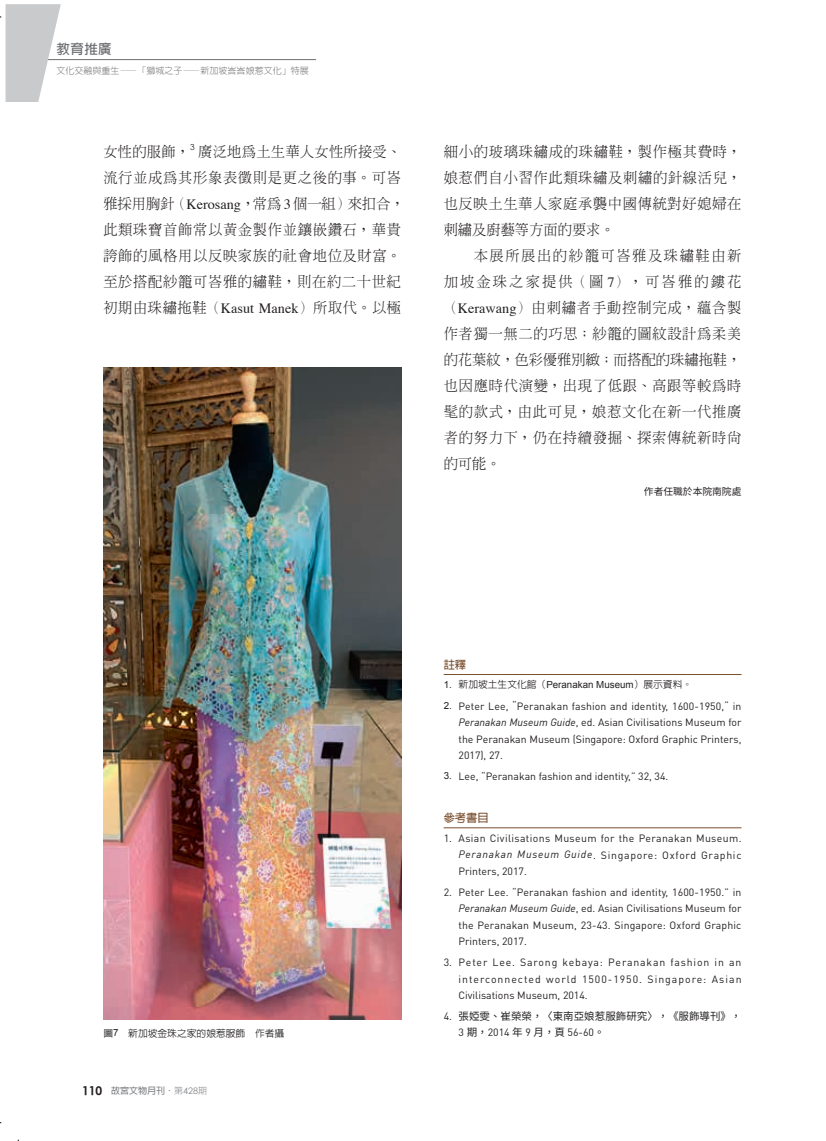
<style>
.page{position:relative;width:826px;height:1141px;background:#fff}
.page>*{position:absolute;margin:0;border:0;box-sizing:border-box;transform-origin:0 0}
.t1{font:300 14.25px/26px "AR Ming B5";letter-spacing:.05em;color:#231f20}
.t2{font:700 13.5px "AR Hei B5";color:#6c6d70}
.t3{font:700 11.25px "AR Hei B5";color:#7a4f2e}
.t4{font:10.5px/16.5px "DIN Pro";color:#231f20;text-align:justify}
.t5{font:10.5px "Noto Sans CJ Ktc";color:#231f20}
.t6{font:9.75px "Arial";color:#231f20}
.t7{font:500 9.75px "AR Hei B5";color:#231f20}
.t8{font:9.75px "Noto Sans CJ Ktc";color:#231f20}
.t9{font:300 9px "AR Hei B5";color:#6c6d70}
.t10{font:700 9px "AR Hei B5";color:#808285}
.t11{font:8.25px "Century Gothic";color:#231f20}
.s1{font-family:"Times";font-weight:400}
.s2{font-family:"AR Hei B5";font-weight:500}
.s3{font-family:"Arial";font-size:9.75px}
.s4{font-family:"DIN Regular";font-style:italic}
.s5{font-family:"DIN Pro"}
.s6{font-family:"Arial";font-weight:400}
.s7{font-family:"Noto Sans CJ Ktc"}
.s8{font-family:"Century Gothic";font-size:12px;color:#231f20}
.s9{font-weight:300}
.s10{font-family:"Century Gothic";font-weight:400}
</style>
<div class="page">
<hr style="left:48px;top:59px;width:268px;height:1px;background:#6c6d70">
<hr style="left:443px;top:674px;width:298px;height:1px;background:#7a4f2e">
<hr style="left:443px;top:827px;width:298px;height:1px;background:#7a4f2e">
<img style="left:103px;top:367px;width:298px;height:652px">
<svg style="left:0;top:4px;width:61px;height:98px"></svg>
<p class="t2" style="left:57px;top:42px;width:57px">教育推廣</p>
<p class="t9" style="left:57px;top:66px;width:254px">文化交融與重生—「獅城之子—新加坡峇峇娘惹文化」特展</p>
<h1 class="t1" style="left:103px;top:139px;width:88px">女性的服飾，</h1>
<p class="t11" style="left:190px;top:142px;width:6px">3</p>
<h1 class="t1" style="left:103px;top:139px;width:303px;text-indent:95px">廣泛地為土生華人女性所接受、流行並成為其形象表徵則是更之後的事。可峇雅採用胸針（<span class="s1">Kerosang</span>，常為 <span class="s1">3</span> 個一組）來扣合，此類珠寶首飾常以黃金製作並鑲嵌鑽石，華貴誇飾的風格用以反映家族的社會地位及財富。至於搭配紗籠可峇雅的繡鞋，則在約二十世紀初期由珠繡拖鞋（<span class="s1">Kasut Manek</span>）所取代。以極</h1>
<p class="t1" style="left:443px;top:139px;width:299px">細小的玻璃珠繡成的珠繡鞋，製作極其費時，娘惹們自小習作此類珠繡及刺繡的針線活兒，也反映土生華人家庭承襲中國傳統對好媳婦在刺繡及廚藝等方面的要求。<br>　　本展所展出的紗籠可峇雅及珠繡鞋由新加坡金珠之家提供（圖 <span class="s1">7</span>），可峇雅的鏤花（<span class="s1">Kerawang</span>）由刺繡者手動控制完成，蘊含製作者獨一無二的巧思；紗籠的圖紋設計為柔美的花葉紋，色彩優雅別緻；而搭配的珠繡拖鞋，也因應時代演變，出現了低跟、高跟等較為時髦的款式，由此可見，娘惹文化在新一代推廣者的努力下，仍在持續發掘、探索傳統新時尚的可能。</p>
<p class="t8" style="left:644px;top:486px;width:99px">作者任職於本院南院處</p>
<p class="t3" style="left:443px;top:659px;width:24px">註釋</p>
<p class="t6" style="left:443px;top:678px;width:250px">1. <span class="s2">新加坡土生文化館（</span>Peranakan Museum<span class="s2">）展示資料。</span></p>
<p class="t4" style="left:458px;top:697px;width:284px;text-indent:-15px"><span class="s3">2.</span> Peter Lee, “Peranakan fashion and identity, 1600-1950,” in <span class="s4">Peranakan Museum Guide</span>, ed. Asian Civilisations Museum for the Peranakan Museum (Singapore: Oxford Graphic Printers, 2017), 27.</p>
<p class="t4" style="left:443px;top:767px;width:226px"><span class="s3">3.</span> Lee, “Peranakan fashion and identity,” 32, 34.</p>
<p class="t3" style="left:443px;top:812px;width:46px">參考書目</p>
<p class="t4" style="left:458px;top:829px;width:284px;text-indent:-15px">1. Asian Civilisations Museum for the Peranakan Museum.<br><span class="s4">Peranakan Museum Guide</span>. Singapore: Oxford Graphic Printers, 2017.</p>
<p class="t4" style="left:458px;top:883px;width:284px;text-indent:-15px">2. Peter Lee. “Peranakan fashion and identity, 1600-1950.” in <span class="s4">Peranakan Museum Guide</span>, ed. Asian Civilisations Museum for the Peranakan Museum, 23-43. Singapore: Oxford Graphic Printers, 2017.</p>
<p class="t4" style="left:458px;top:953px;width:284px;text-indent:-15px">3. Peter Lee. Sarong kebaya: Peranakan fashion in an interconnected world 1500-1950. Singapore: Asian Civilisations Museum, 2014.</p>
<p class="t5" style="left:443px;top:1010px;width:299px"><span class="s5">4.</span> 張婭雯、崔榮榮，〈東南亞娘惹服飾研究〉，《服飾導刊》，</p>
<p class="t7" style="left:103px;top:1028px;width:182px">圖<span class="s6">7</span> 新加坡金珠之家的娘惹服飾　作者攝</p>
<p class="t4" style="left:458px;top:1024px;width:147px">3 <span class="s7">期，</span>2014 <span class="s7">年</span> 9 <span class="s7">月，頁</span> 56-60<span class="s7">。</span></p>
<p class="t10" style="left:82px;top:1086px;width:127px"><span class="s8">110</span> 故宮文物月刊·<span class="s9">第</span><span class="s10">428</span><span class="s9">期</span></p>
</div>
